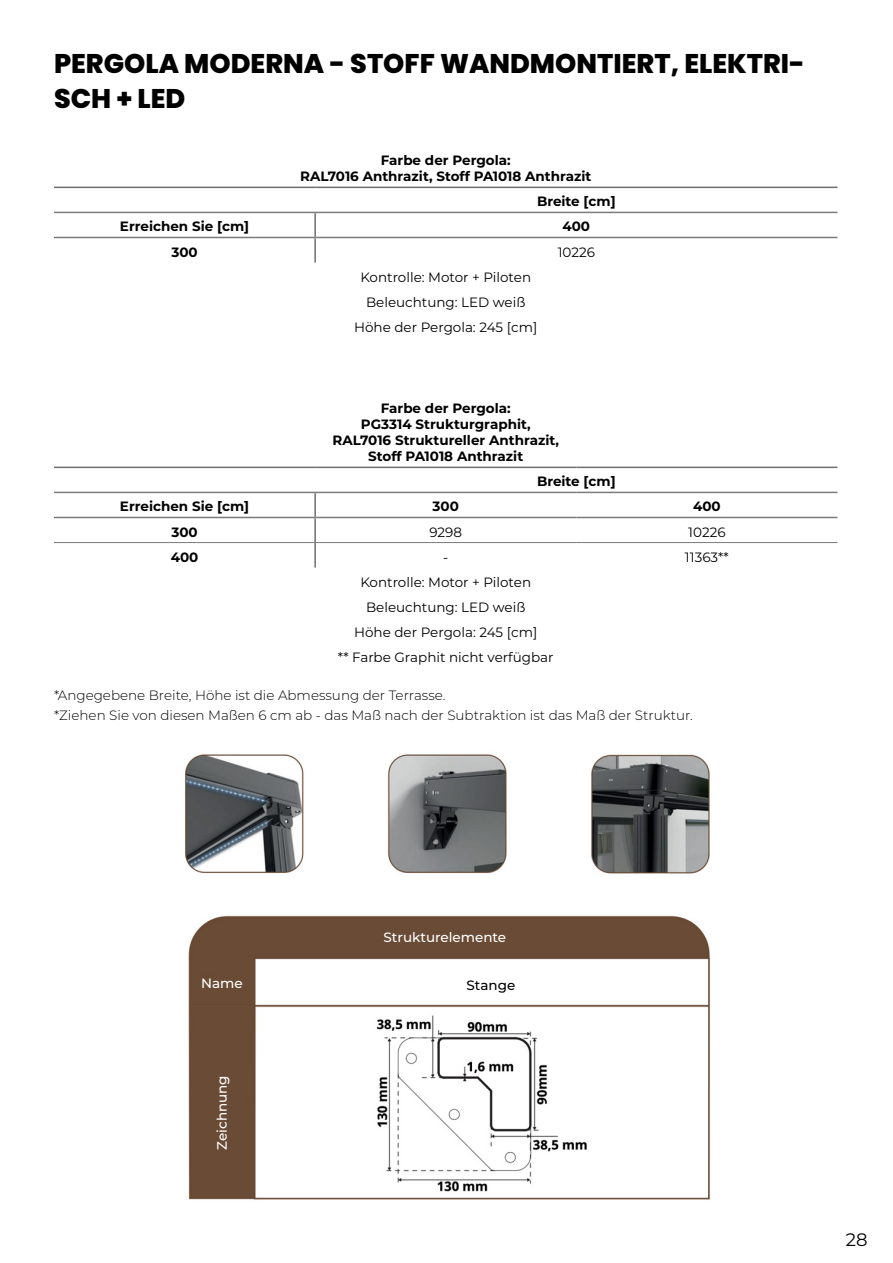
<style>
.page{position:relative;width:893px;height:1263px;background:#fff}
.page>*{position:absolute;margin:0;border:0;box-sizing:border-box;transform-origin:0 0}
.t1{font:800 27px/34.5px "Poppins";color:#000}
.t2{font:18px "Montserrat";color:#000}
.t3{font:700 13.5px/16.2px "Montserrat";color:#000;text-align:center}
.t4{font:13.5px/25px "Montserrat";color:#000;text-align:center}
.t5{font:300 13.5px/19.8px "Montserrat";color:#000}
.t6{font:500 13.5px "Montserrat";color:#fff}
.t7{font:500 13.5px "Montserrat";color:#000}
</style>
<div class="page">
<hr style="left:54px;top:187px;width:261px;height:1px;background:#706f6f">
<hr style="left:315px;top:187px;width:522px;height:1px;background:#706f6f">
<hr style="left:314px;top:213px;width:2px;height:24px;background:#706f6f">
<hr style="left:314px;top:238px;width:2px;height:25px;background:#706f6f">
<hr style="left:54px;top:212px;width:261px;height:1px;background:#7c7b7b">
<hr style="left:315px;top:212px;width:522px;height:1px;background:#7c7b7b">
<hr style="left:54px;top:237px;width:261px;height:1px;background:#7c7b7b">
<hr style="left:315px;top:237px;width:522px;height:1px;background:#7c7b7b">
<hr style="left:54px;top:467px;width:261px;height:1px;background:#706f6f">
<hr style="left:315px;top:467px;width:261px;height:1px;background:#706f6f">
<hr style="left:576px;top:467px;width:261px;height:1px;background:#706f6f">
<hr style="left:314px;top:493px;width:2px;height:24px;background:#706f6f">
<hr style="left:314px;top:518px;width:2px;height:24px;background:#706f6f">
<hr style="left:314px;top:543px;width:2px;height:25px;background:#706f6f">
<hr style="left:54px;top:492px;width:261px;height:1px;background:#7c7b7b">
<hr style="left:315px;top:492px;width:261px;height:1px;background:#7c7b7b">
<hr style="left:576px;top:492px;width:261px;height:1px;background:#7c7b7b">
<hr style="left:54px;top:517px;width:261px;height:1px;background:#7c7b7b">
<hr style="left:315px;top:517px;width:261px;height:1px;background:#7c7b7b">
<hr style="left:576px;top:517px;width:261px;height:1px;background:#7c7b7b">
<hr style="left:54px;top:542px;width:261px;height:1px;background:#7c7b7b">
<hr style="left:315px;top:542px;width:261px;height:1px;background:#7c7b7b">
<hr style="left:576px;top:542px;width:261px;height:1px;background:#7c7b7b">
<img style="left:185px;top:754px;width:525px;height:446px">
<div style="left:383px;top:933px;width:182px;height:12px;background:#6a4c36"></div>
<div style="left:201px;top:978px;width:42px;height:9px;background:#6a4c36"></div>
<div style="left:198px;top:1044px;width:48px;height:106px;background:#6a4c36"></div>
<div style="left:435px;top:969px;width:111px;height:33px;background:#fff"></div>
<h1 class="t1" style="left:54px;top:46px;width:752px">PERGOLA MODERNA - STOFF WANDMONTIERT, ELEKTRI-<br>SCH + LED</h1>
<p class="t3" style="left:300px;top:152px;width:293px">Farbe der Pergola:<br>RAL7016 Anthrazit, Stoff PA1018 Anthrazit</p>
<p class="t3" style="left:537px;top:193px;width:80px">Breite [cm]</p>
<p class="t3" style="left:120px;top:218px;width:131px">Erreichen Sie [cm]</p>
<p class="t3" style="left:562px;top:218px;width:29px">400</p>
<p class="t3" style="left:171px;top:243px;width:28px">300</p>
<p class="t4" style="left:558px;top:239px;width:39px">10226</p>
<p class="t4" style="left:354px;top:264px;width:185px">Kontrolle: Motor + Piloten<br>Beleuchtung: LED weiß<br>Höhe der Pergola: 245 [cm]</p>
<p class="t3" style="left:332px;top:399px;width:228px">Farbe der Pergola:<br>PG3314 Strukturgraphit,<br>RAL7016 Struktureller Anthrazit,<br>Stoff PA1018 Anthrazit</p>
<p class="t3" style="left:537px;top:473px;width:80px">Breite [cm]</p>
<p class="t3" style="left:120px;top:498px;width:131px">Erreichen Sie [cm]</p>
<p class="t3" style="left:433px;top:498px;width:28px">300</p>
<p class="t3" style="left:693px;top:498px;width:29px">400</p>
<p class="t3" style="left:171px;top:523px;width:28px">300</p>
<p class="t4" style="left:429px;top:519px;width:34px">9298</p>
<p class="t4" style="left:688px;top:519px;width:39px">10226</p>
<p class="t3" style="left:171px;top:548px;width:29px">400</p>
<p class="t4" style="left:443px;top:544px;width:7px">-</p>
<p class="t4" style="left:685px;top:544px;width:45px">11363**</p>
<p class="t4" style="left:338px;top:569px;width:217px">Kontrolle: Motor + Piloten<br>Beleuchtung: LED weiß<br>Höhe der Pergola: 245 [cm]<br>** Farbe Graphit nicht verfügbar</p>
<p class="t5" style="left:54px;top:685px;width:640px">*Angegebene Breite, Höhe ist die Abmessung der Terrasse.<br>*Ziehen Sie von diesen Maßen 6 cm ab - das Maß nach der Subtraktion ist das Maß der Struktur.</p>
<p class="t6" style="left:201px;top:973px;width:43px">Name</p>
<p class="t6" style="left:212px;top:1150px;width:76px;rotate:-90deg">Zeichnung</p>
<p class="t6" style="left:383px;top:928px;width:124px">Strukturelemente</p>
<p class="t7" style="left:466px;top:976px;width:50px">Stange</p>
<h2 class="t2" style="left:846px;top:1227px;width:23px">28</h2>
</div>
